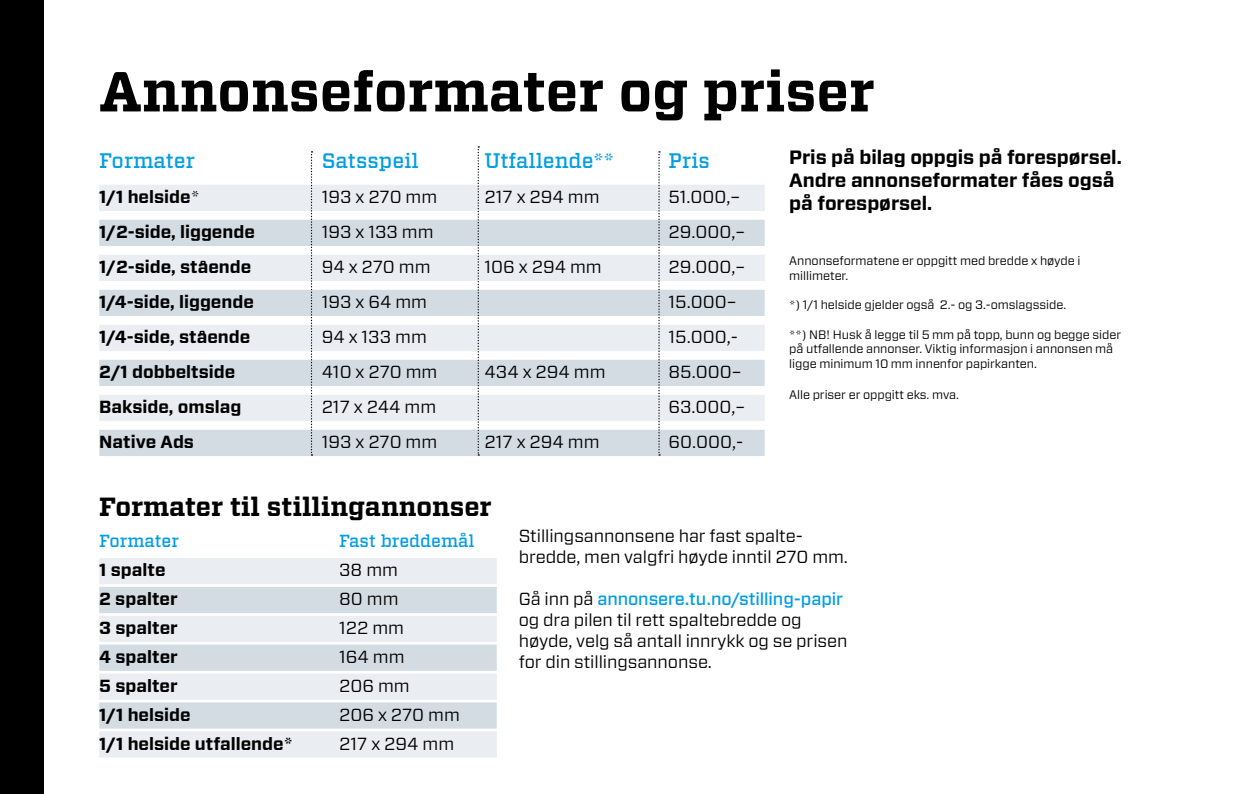
<style>
.page{position:relative;width:1241px;height:794px;background:#fff}
.page>*{position:absolute;margin:0;border:0;box-sizing:border-box;transform-origin:0 0}
.t1{font:700 56px "Vitesse";color:#000}
.t2{font:700 26.25px "Vitesse";color:#000}
.t3{font:500 21px "Vitesse";color:#009ee3}
.t4{font:700 19.25px/23.1px "Forza";letter-spacing:-.005em;color:#000}
.t5{font:17.5px/21px "Forza";letter-spacing:-.005em;color:#000}
.t6{font:700 17.5px "Forza";color:#000}
.t7{font:500 17.5px "Vitesse";color:#009ee3}
.t8{font:12.25px/14.7px "Forza";letter-spacing:-.005em;color:#000}
.s1{font-weight:400}
.s2{font-weight:500;color:#009ee3}
</style>
<div class="page">
<div style="left:0;top:0;width:44px;height:794px;background:#000"></div>
<div style="left:99px;top:185px;width:665px;height:26px;background:#eaedf1"></div>
<div style="left:99px;top:220px;width:665px;height:26px;background:#d4dce3"></div>
<div style="left:99px;top:255px;width:665px;height:26px;background:#eaedf1"></div>
<div style="left:99px;top:290px;width:665px;height:26px;background:#d4dce3"></div>
<div style="left:99px;top:325px;width:665px;height:26px;background:#eaedf1"></div>
<div style="left:99px;top:360px;width:665px;height:26px;background:#d4dce3"></div>
<div style="left:99px;top:395px;width:665px;height:26px;background:#eaedf1"></div>
<div style="left:99px;top:430px;width:665px;height:26px;background:#d4dce3"></div>
<svg style="left:311px;top:151px;width:1px;height:304px"></svg>
<svg style="left:477px;top:146px;width:2px;height:309px"></svg>
<svg style="left:658px;top:151px;width:2px;height:304px"></svg>
<div style="left:99px;top:558px;width:397px;height:26px;background:#eaedf1"></div>
<div style="left:99px;top:587px;width:397px;height:26px;background:#d4dce3"></div>
<div style="left:99px;top:616px;width:397px;height:26px;background:#eaedf1"></div>
<div style="left:99px;top:644px;width:397px;height:27px;background:#d4dce3"></div>
<div style="left:99px;top:673px;width:397px;height:27px;background:#eaedf1"></div>
<div style="left:99px;top:702px;width:397px;height:26px;background:#d4dce3"></div>
<div style="left:99px;top:731px;width:397px;height:26px;background:#eaedf1"></div>
<h1 class="t1" style="left:99px;top:54px;width:776px">Annonseformater og priser</h1>
<p class="t4" style="left:789px;top:146px;width:334px">Pris på bilag oppgis på forespørsel.<br>Andre annonseformater fåes også på forespørsel.</p>
<p class="t3" style="left:99px;top:147px;width:97px">Formater</p>
<p class="t3" style="left:321px;top:147px;width:98px">Satsspeil</p>
<p class="t3" style="left:484px;top:147px;width:131px">Utfallende**</p>
<p class="t3" style="left:668px;top:147px;width:43px">Pris</p>
<p class="t6" style="left:99px;top:185px;width:102px">1/1 helside<span class="s1">*</span></p>
<p class="t5" style="left:321px;top:186px;width:117px">193 x 270 mm</p>
<p class="t5" style="left:484px;top:186px;width:117px">217 x 294 mm</p>
<p class="t5" style="left:668px;top:186px;width:73px">51.000,–</p>
<p class="t6" style="left:99px;top:220px;width:157px">1/2-side, liggende</p>
<p class="t5" style="left:321px;top:221px;width:113px">193 x 133 mm</p>
<p class="t5" style="left:668px;top:221px;width:78px">29.000,–</p>
<p class="t6" style="left:99px;top:255px;width:153px">1/2-side, stående</p>
<p class="t5" style="left:321px;top:256px;width:110px">94 x 270 mm</p>
<p class="t5" style="left:484px;top:256px;width:119px">106 x 294 mm</p>
<p class="t5" style="left:668px;top:256px;width:78px">29.000,–</p>
<p class="t6" style="left:99px;top:290px;width:156px">1/4-side, liggende</p>
<p class="t5" style="left:321px;top:291px;width:107px">193 x 64 mm</p>
<p class="t5" style="left:668px;top:291px;width:69px">15.000–</p>
<p class="t6" style="left:99px;top:325px;width:152px">1/4-side, stående</p>
<p class="t5" style="left:321px;top:326px;width:107px">94 x 133 mm</p>
<p class="t5" style="left:668px;top:326px;width:71px">15.000,-</p>
<p class="t6" style="left:99px;top:360px;width:137px">2/1 dobbeltside</p>
<p class="t5" style="left:321px;top:361px;width:117px">410 x 270 mm</p>
<p class="t5" style="left:484px;top:361px;width:123px">434 x 294 mm</p>
<p class="t5" style="left:668px;top:361px;width:74px">85.000–</p>
<p class="t6" style="left:99px;top:395px;width:144px">Bakside, omslag</p>
<p class="t5" style="left:321px;top:396px;width:116px">217 x 244 mm</p>
<p class="t5" style="left:668px;top:396px;width:78px">63.000,–</p>
<p class="t6" style="left:99px;top:430px;width:96px">Native Ads</p>
<p class="t5" style="left:321px;top:431px;width:117px">193 x 270 mm</p>
<p class="t5" style="left:484px;top:431px;width:117px">217 x 294 mm</p>
<p class="t5" style="left:668px;top:431px;width:76px">60.000,-</p>
<p class="t8" style="left:789px;top:253px;width:293px">Annonseformatene er oppgitt med bredde x høyde i millimeter.</p>
<p class="t8" style="left:789px;top:297px;width:278px">*) 1/1 helside gjelder også 2.- og 3.-omslagsside.</p>
<p class="t8" style="left:789px;top:327px;width:333px">**) NB! Husk å legge til 5 mm på topp, bunn og begge sider på utfallende annonser. Viktig informasjon i annonsen må ligge minimum 10 mm innenfor papirkanten.</p>
<p class="t8" style="left:789px;top:388px;width:171px">Alle priser er oppgitt eks. mva.</p>
<h2 class="t2" style="left:99px;top:490px;width:394px">Formater til stillingannonser</h2>
<p class="t7" style="left:99px;top:530px;width:81px">Formater</p>
<p class="t7" style="left:339px;top:530px;width:137px">Fast breddemål</p>
<p class="t6" style="left:99px;top:558px;width:68px">1 spalte</p>
<p class="t5" style="left:339px;top:559px;width:60px">38 mm</p>
<p class="t6" style="left:99px;top:587px;width:80px">2 spalter</p>
<p class="t5" style="left:339px;top:588px;width:61px">80 mm</p>
<p class="t6" style="left:99px;top:616px;width:80px">3 spalter</p>
<p class="t5" style="left:339px;top:617px;width:66px">122 mm</p>
<p class="t6" style="left:99px;top:645px;width:80px">4 spalter</p>
<p class="t5" style="left:339px;top:646px;width:67px">164 mm</p>
<p class="t6" style="left:99px;top:674px;width:80px">5 spalter</p>
<p class="t5" style="left:339px;top:675px;width:72px">206 mm</p>
<p class="t6" style="left:99px;top:703px;width:93px">1/1 helside</p>
<p class="t5" style="left:339px;top:704px;width:122px">206 x 270 mm</p>
<p class="t6" style="left:99px;top:732px;width:195px">1/1 helside utfallende*</p>
<p class="t5" style="left:339px;top:733px;width:117px">217 x 294 mm</p>
<p class="t5" style="left:518px;top:525px;width:331px">Stillingsannonsene har fast spalte&shy;bredde, men valgfri høyde inntil 270 mm.</p>
<p class="t5" style="left:518px;top:588px;width:330px">Gå inn på <span class="s2">annonsere.tu.no/stilling-papir </span>og dra pilen til rett spaltebredde og høyde, velg så antall innrykk og se prisen for din stillingsannonse.</p>
</div>
